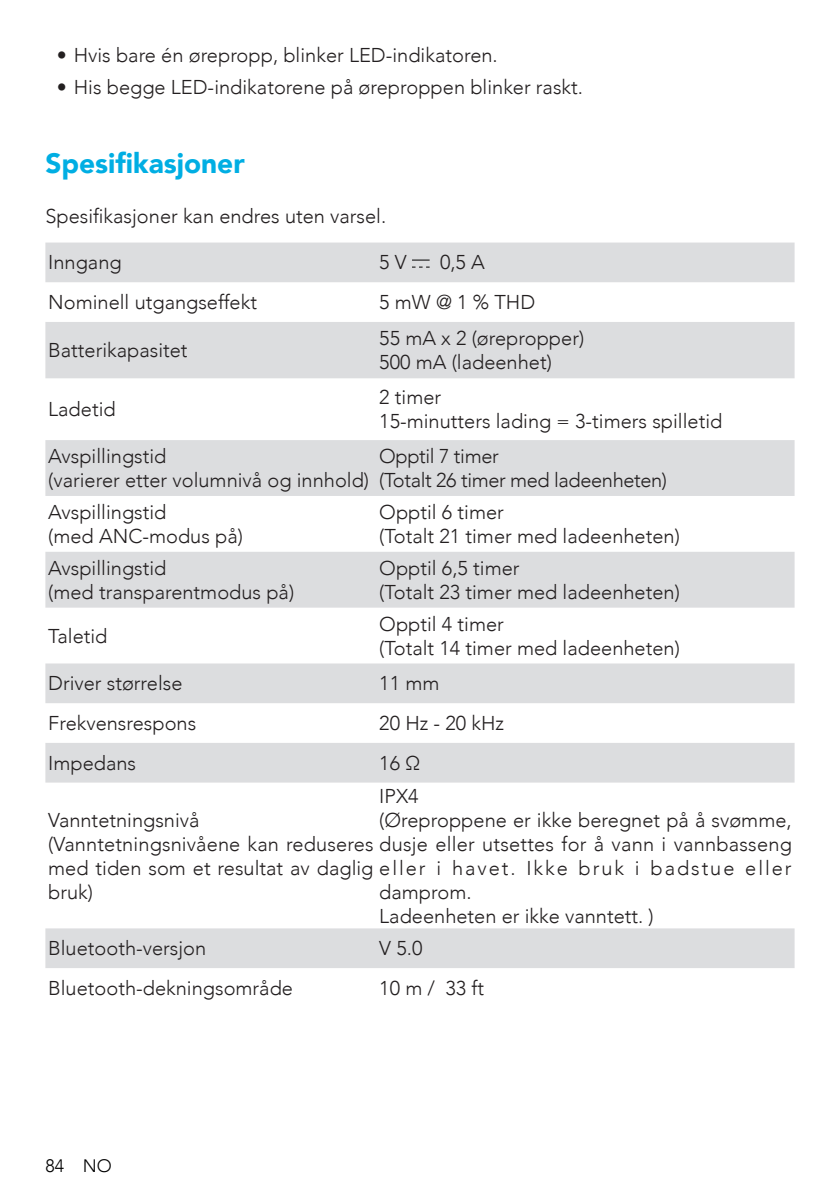
<style>
.page{position:relative;width:840px;height:1191px;background:#fff}
.page>*{position:absolute;margin:0;border:0;box-sizing:border-box;transform-origin:0 0}
.t1{font:900 28px "Avenir";color:#00aee3}
.t2{font:300 20px/24px "Avenir";color:#231f20}
.t3{font:300 20px/24px "Avenir";letter-spacing:-.02em;color:#231f20}
.t4{font:300 18px "Avenir";color:#000}
</style>
<div class="page">
<svg style="left:45px;top:322px;width:749px;height:381px;fill:#dcdddf"></svg>
<svg style="left:45px;top:743px;width:749px;height:225px"></svg>
<div style="left:45px;top:242px;width:749px;height:40px;background:#dcdddf"></div>
<p class="t2" style="left:57px;top:44px;width:442px">• Hvis bare én ørepropp, blinker LED-indikatoren.</p>
<p class="t2" style="left:57px;top:75px;width:527px">• His begge LED-indikatorene på øreproppen blinker raskt.</p>
<h1 class="t1" style="left:45px;top:139px;width:201px">Spesifikasjoner</h1>
<p class="t2" style="left:45px;top:204px;width:342px">Spesifikasjoner kan endres uten varsel.</p>
<p class="t2" style="left:48px;top:251px;width:75px">Inngang</p>
<p class="t2" style="left:379px;top:251px;width:29px">5 V</p>
<p class="t2" style="left:440px;top:251px;width:46px">0,5 A</p>
<p class="t2" style="left:48px;top:290px;width:210px">Nominell utgangseffekt</p>
<p class="t2" style="left:379px;top:290px;width:157px">5 mW @ 1 % THD</p>
<p class="t2" style="left:48px;top:338px;width:141px">Batterikapasitet</p>
<p class="t2" style="left:379px;top:326px;width:206px">55 mA x 2 (ørepropper)<br>500 mA (ladeenhet)</p>
<p class="t2" style="left:48px;top:397px;width:69px">Ladetid</p>
<p class="t2" style="left:379px;top:385px;width:344px">2 timer<br>15-minutters lading = 3-timers spilletid</p>
<p class="t2" style="left:48px;top:444px;width:322px">Avspillingstid<br>(varierer etter volumnivå og innhold)</p>
<p class="t3" style="left:379px;top:444px;width:289px">Opptil 7 timer<br>(Totalt 26 timer med ladeenheten)</p>
<p class="t2" style="left:48px;top:500px;width:196px">Avspillingstid<br>(med ANC-modus på)</p>
<p class="t2" style="left:379px;top:500px;width:302px">Opptil 6 timer<br>(Totalt 21 timer med ladeenheten)</p>
<p class="t2" style="left:48px;top:556px;width:247px">Avspillingstid<br>(med transparentmodus på)</p>
<p class="t2" style="left:379px;top:556px;width:302px">Opptil 6,5 timer<br>(Totalt 23 timer med ladeenheten)</p>
<p class="t2" style="left:48px;top:624px;width:61px">Taletid</p>
<p class="t2" style="left:379px;top:612px;width:302px">Opptil 4 timer<br>(Totalt 14 timer med ladeenheten)</p>
<p class="t2" style="left:48px;top:671px;width:136px">Driver størrelse</p>
<p class="t2" style="left:379px;top:671px;width:62px">11 mm</p>
<p class="t2" style="left:48px;top:711px;width:149px">Frekvensrespons</p>
<p class="t2" style="left:379px;top:711px;width:126px">20 Hz - 20 kHz</p>
<p class="t2" style="left:48px;top:751px;width:89px">Impedans</p>
<p class="t2" style="left:379px;top:751px;width:42px">16 Ω</p>
<p class="t2" style="left:48px;top:807px;width:744px">Vanntetningsnivå<br>(Vanntetningsnivåene kan reduseres dusje eller utsettes for å vann i vannbasseng med tiden som et resultat av daglig eller i havet. Ikke bruk i badstue eller bruk)</p>
<p class="t2" style="left:379px;top:783px;width:413px">IPX4<br>(Øreproppene er ikke beregnet på å svømme,</p>
<p class="t2" style="left:379px;top:879px;width:276px">damprom.<br>Ladeenheten er ikke vanntett. )</p>
<p class="t2" style="left:48px;top:936px;width:159px">Bluetooth-versjon</p>
<p class="t2" style="left:379px;top:936px;width:45px">V 5.0</p>
<p class="t2" style="left:48px;top:976px;width:246px">Bluetooth-dekningsområde</p>
<p class="t2" style="left:379px;top:976px;width:106px">10 m / 33 ft</p>
<p class="t4" style="left:45px;top:1155px;width:68px">84 NO</p>
</div>
